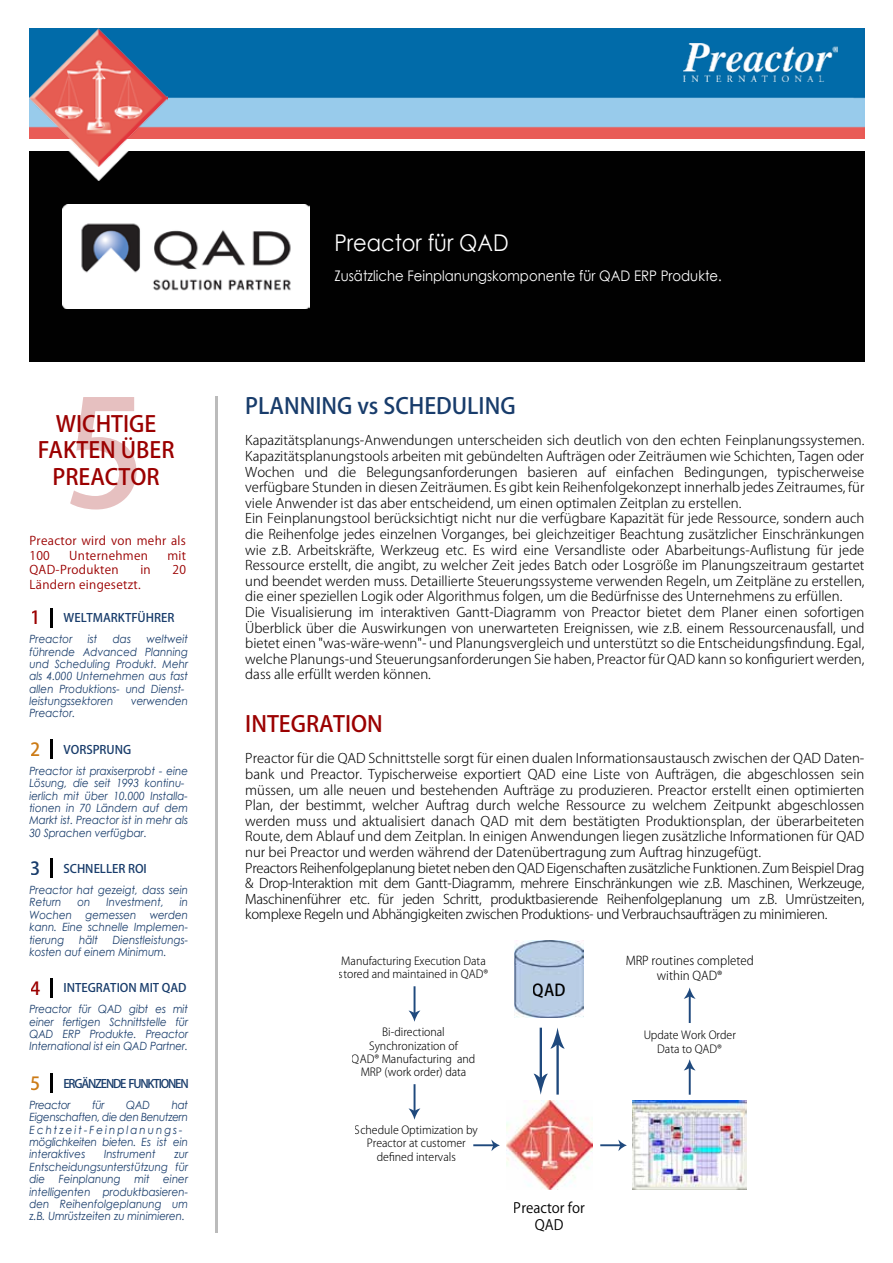
<style>
.page{position:relative;width:893px;height:1263px;background:#fff}
.page>*{position:absolute;margin:0;border:0;box-sizing:border-box;transform-origin:0 0}
.t1{font:500 147.3px "Koz Go Pro";color:#9b0000}
.t2{font:23.1px "Century Gothic";color:#fff;scale:.91 1}
.t3{font:500 22.05px/26.5px "Koz Go Pro";color:#9b0000;text-align:center}
.t4{font:500 22.05px "Koz Go Pro";color:#183c6b}
.t5{font:500 18px "Koz Go Pro";color:#9b0000}
.t6{font:500 18px "Koz Go Pro";color:#cc7b16}
.t7{font:500 18px "Koz Go Pro";color:#183c6b}
.t8{font:500 16.2px "Koz Go Pro";color:#000;scale:.96 1}
.t9{font:14.55px "Century Gothic";color:#fff;scale:.91 1}
.t10{font:14.25px/17px "Koz Go Pro";color:#000;text-align:center;scale:.96 1}
.t11{font:300 13.2px/15.6px "Koz Go Pro";color:#000}
.t12{font:300 12.15px/14.5px "Koz Go Pro";color:#000;text-align:center;scale:.96 1}
.t13{font:12px/14.4px "Koz Go Pro";letter-spacing:.025em;color:#9b0000}
.t14{font:500 11.85px "Koz Go Pro";color:#183c6b}
.t15{font:500 11.85px "Koz Go Pro";letter-spacing:-.1em;color:#183c6b}
.t16{font:500 11.7px "Koz Go Pro";color:#183c6b}
.t17{font:italic 11.4px/12.3px "Century Gothic";color:#183c6b;scale:.91 1}
.t18{font:italic 11.4px/12.3px "Century Gothic";letter-spacing:-.025em;color:#183c6b;scale:.91 1}
.t19{font:300 11.1px/13.4px "Koz Go Pro";color:#000;text-align:center;scale:.96 1}
</style>
<div class="page">
<img style="left:168px;top:28px;width:697px;height:111px">
<img style="left:684px;top:43px;width:153px;height:39px">
<img style="left:216px;top:397px;width:1px;height:835px">
<svg style="left:51px;top:608px;width:1px;height:19px"></svg>
<svg style="left:51px;top:740px;width:1px;height:19px"></svg>
<svg style="left:51px;top:858px;width:1px;height:19px"></svg>
<svg style="left:51px;top:978px;width:1px;height:20px"></svg>
<svg style="left:51px;top:1074px;width:1px;height:19px"></svg>
<img style="left:633px;top:1101px;width:114px;height:88px">
<img style="left:506px;top:1101px;width:86px;height:88px">
<img style="left:515px;top:941px;width:68px;height:77px">
<svg style="left:408px;top:986px;width:12px;height:36px"></svg>
<svg style="left:408px;top:1084px;width:12px;height:36px"></svg>
<svg style="left:684px;top:1059px;width:12px;height:36px"></svg>
<svg style="left:684px;top:987px;width:12px;height:36px"></svg>
<svg style="left:473px;top:1139px;width:27px;height:12px"></svg>
<svg style="left:600px;top:1139px;width:27px;height:12px"></svg>
<svg style="left:534px;top:1027px;width:31px;height:68px"></svg>
<div style="left:29px;top:151px;width:836px;height:210px;background:#010101"></div>
<img style="left:69px;top:166px;width:59px;height:15px">
<img style="left:63px;top:204px;width:246px;height:104px">
<img style="left:29px;top:28px;width:139px;height:138px">
<h1 class="t1" style="left:64px;top:359px;width:84px">5</h1>
<h3 class="t3" style="left:38px;top:412px;width:138px">WICHTIGE<br>FAKTEN ÜBER<br>PREACTOR</h3>
<p class="t13" style="left:29px;top:534px;width:158px">Preactor wird von mehr als<br>100</p>
<p class="t13" style="left:69px;top:549px;width:80px">Unternehmen</p>
<p class="t13" style="left:167px;top:549px;width:20px">mit</p>
<p class="t13" style="left:29px;top:563px;width:91px">QAD-Produkten</p>
<p class="t13" style="left:140px;top:563px;width:12px">in</p>
<p class="t13" style="left:172px;top:563px;width:15px">20</p>
<p class="t13" style="left:29px;top:577px;width:113px">Ländern eingesetzt.</p>
<p class="t14" style="left:63px;top:610px;width:112px">WELTMARKTFÜHRER</p>
<p class="t17" style="left:29px;top:633px;width:49px">Preactor</p>
<p class="t17" style="left:88px;top:633px;width:12px">ist</p>
<p class="t17" style="left:113px;top:633px;width:21px">das</p>
<h3 class="t5" style="left:31px;top:606px;width:12px">1</h3>
<p class="t17" style="left:29px;top:633px;width:176px;text-indent:117px">weltweit führende Advanced Planning und Scheduling Produkt. Mehr als 4.000 Unternehmen aus fast allen Produktions- und Dienst&shy;leistungssektoren</p>
<p class="t17" style="left:131px;top:694px;width:64px">verwenden</p>
<p class="t17" style="left:29px;top:707px;width:52px">Preactor.</p>
<p class="t14" style="left:63px;top:742px;width:69px">VORSPRUNG</p>
<p class="t17" style="left:29px;top:764px;width:176px">Preactor ist praxiserprobt - eine<br>Lösung, die seit 1993 kontinu&shy;ierlich mit über 10.000 Installa&shy;tionen in 70 Ländern auf dem<br>Markt ist. Preactor ist in mehr als<br>30 Sprachen verfügbar.</p>
<p class="t14" style="left:63px;top:861px;width:85px">SCHNELLER ROI</p>
<p class="t17" style="left:29px;top:883px;width:176px">Preactor hat gezeigt, dass sein<br>Return</p>
<h3 class="t6" style="left:31px;top:738px;width:12px">2</h3>
<h3 class="t7" style="left:31px;top:856px;width:12px">3</h3>
<p class="t17" style="left:29px;top:896px;width:176px;text-align:justify;text-indent:150px">in Wochen gemessen werden kann. Eine schnelle Implemen&shy;tierung</p>
<p class="t17" style="left:77px;top:896px;width:16px">on</p>
<p class="t17" style="left:106px;top:896px;width:65px">Investment,</p>
<p class="t17" style="left:29px;top:933px;width:176px;text-indent:83px">Dienstleistungs&shy;kosten auf einem Minimum.</p>
<p class="t16" style="left:63px;top:980px;width:125px">INTEGRATION MIT QAD</p>
<p class="t17" style="left:29px;top:1003px;width:176px;text-align:justify">Preactor für QAD gibt es mit einer fertigen Schnittstelle für QAD ERP Produkte. Preactor International ist ein QAD Partner.</p>
<p class="t15" style="left:63px;top:1076px;width:127px">ERGÄNZENDE FUNKTIONEN</p>
<p class="t18" style="left:29px;top:1098px;width:47px">Preactor</p>
<p class="t17" style="left:92px;top:1098px;width:15px">für</p>
<p class="t17" style="left:126px;top:1098px;width:28px">QAD</p>
<p class="t17" style="left:79px;top:933px;width:22px">hält</p>
<h3 class="t5" style="left:31px;top:977px;width:12px">4</h3>
<h3 class="t6" style="left:31px;top:1072px;width:12px">5</h3>
<p class="t18" style="left:29px;top:1098px;width:176px;text-indent:142px">hat<br>Eigenschaften, die den Benutzern<br>Echtzeit-Feinplanungs&shy;möglichkeiten bieten. Es ist ein interaktives</p>
<p class="t17" style="left:104px;top:1148px;width:58px">Instrument</p>
<p class="t17" style="left:29px;top:1148px;width:176px;text-align:justify;text-indent:145px">zur Entscheidungsunterstützung für die Feinplanung mit einer intelligenten produktbasieren&shy;den Reihenfolgeplanung um z.B. Umrüstzeiten zu minimieren.</p>
<h2 class="t2" style="left:334px;top:226px;width:193px">Preactor für QAD</h2>
<p class="t9" style="left:334px;top:265px;width:427px">Zusätzliche Feinplanungskomponente für QAD ERP Produkte.</p>
<h3 class="t4" style="left:245px;top:392px;width:272px">PLANNING vs SCHEDULING</h3>
<p class="t11" style="left:245px;top:433px;width:621px">Kapazitätsplanungs-Anwendungen unterscheiden sich deutlich von den echten Feinplanungssystemen.<br>Kapazitätsplanungstools arbeiten mit gebündelten Aufträgen oder Zeiträumen wie Schichten, Tagen oder Wochen und die Belegungsanforderungen basieren auf einfachen Bedingungen, typischerweise verfügbare Stunden in diesen Zeiträumen. Es gibt kein Reihenfolgekonzept innerhalb jedes Zeitraumes, für viele Anwender ist das aber entscheidend, um einen optimalen Zeitplan zu erstellen.<br>Ein Feinplanungstool berücksichtigt nicht nur die verfügbare Kapazität für jede Ressource, sondern auch die Reihenfolge jedes einzelnen Vorganges, bei gleichzeitiger Beachtung zusätzlicher Einschränkungen wie z.B. Arbeitskräfte, Werkzeug etc. Es wird eine Versandliste oder Abarbeitungs-Auflistung für jede Ressource erstellt, die angibt, zu welcher Zeit jedes Batch oder Losgröße im Planungszeitraum gestartet und beendet werden muss. Detaillierte Steuerungssysteme verwenden Regeln, um Zeitpläne zu erstellen, die einer speziellen Logik oder Algorithmus folgen, um die Bedürfnisse des Unternehmens zu erfüllen.<br>Die Visualisierung im interaktiven Gantt-Diagramm von Preactor bietet dem Planer einen sofortigen Überblick über die Auswirkungen von unerwarteten Ereignissen, wie z.B. einem Ressourcenausfall, und bietet einen "was-wäre-wenn"- und Planungsvergleich und unterstützt so die Entscheidungsfindung. Egal, welche Planungs-und Steuerungsanforderungen Sie haben, Preactor für QAD kann so konfiguriert werden, dass alle erfüllt werden können.</p>
<h3 class="t3" style="left:245px;top:711px;width:139px">INTEGRATION</h3>
<p class="t11" style="left:245px;top:751px;width:621px">Preactor für die QAD Schnittstelle sorgt für einen dualen Informationsaustausch zwischen der QAD Daten&shy;bank und Preactor. Typischerweise exportiert QAD eine Liste von Aufträgen, die abgeschlossen sein müssen, um alle neuen und bestehenden Aufträge zu produzieren. Preactor erstellt einen optimierten Plan, der bestimmt, welcher Auftrag durch welche Ressource zu welchem Zeitpunkt abgeschlossen werden muss und aktualisiert danach QAD mit dem bestätigten Produktionsplan, der überarbeiteten Route, dem Ablauf und dem Zeitplan. In einigen Anwendungen liegen zusätzliche Informationen für QAD nur bei Preactor und werden während der Datenübertragung zum Auftrag hinzugefügt.<br>Preactors Reihenfolgeplanung bietet neben den QAD Eigenschaften zusätzliche Funktionen. Zum Beispiel Drag &amp; Drop-Interaktion mit dem Gantt-Diagramm, mehrere Einschränkungen wie z.B. Maschinen, Werkzeuge, Maschinenführer etc. für jeden Schritt, produktbasierende Reihenfolgeplanung um z.B. Umrüstzeiten, komplexe Regeln und Abhängigkeiten zwischen Produktions- und Verbrauchsaufträgen zu minimieren.</p>
<p class="t19" style="left:339px;top:954px;width:157px;text-align:left">Manufacturing Execution Data stored and maintained in QAD®</p>
<p class="t12" style="left:626px;top:954px;width:135px">MRP routines completed within QAD®</p>
<p class="t8" style="left:533px;top:980px;width:35px">QAD</p>
<p class="t19" style="left:352px;top:1026px;width:130px">Bi-directional<br>Synchronization of<br>QAD® Manufacturing and<br>MRP (work order) data</p>
<p class="t19" style="left:355px;top:1123px;width:130px">Schedule Optimization by<br>Preactor at customer defined intervals</p>
<p class="t10" style="left:514px;top:1200px;width:76px">Preactor for<br>QAD</p>
<p class="t19" style="left:643px;top:1028px;width:98px">Update Work Order<br>Data to QAD®</p>
</div>
